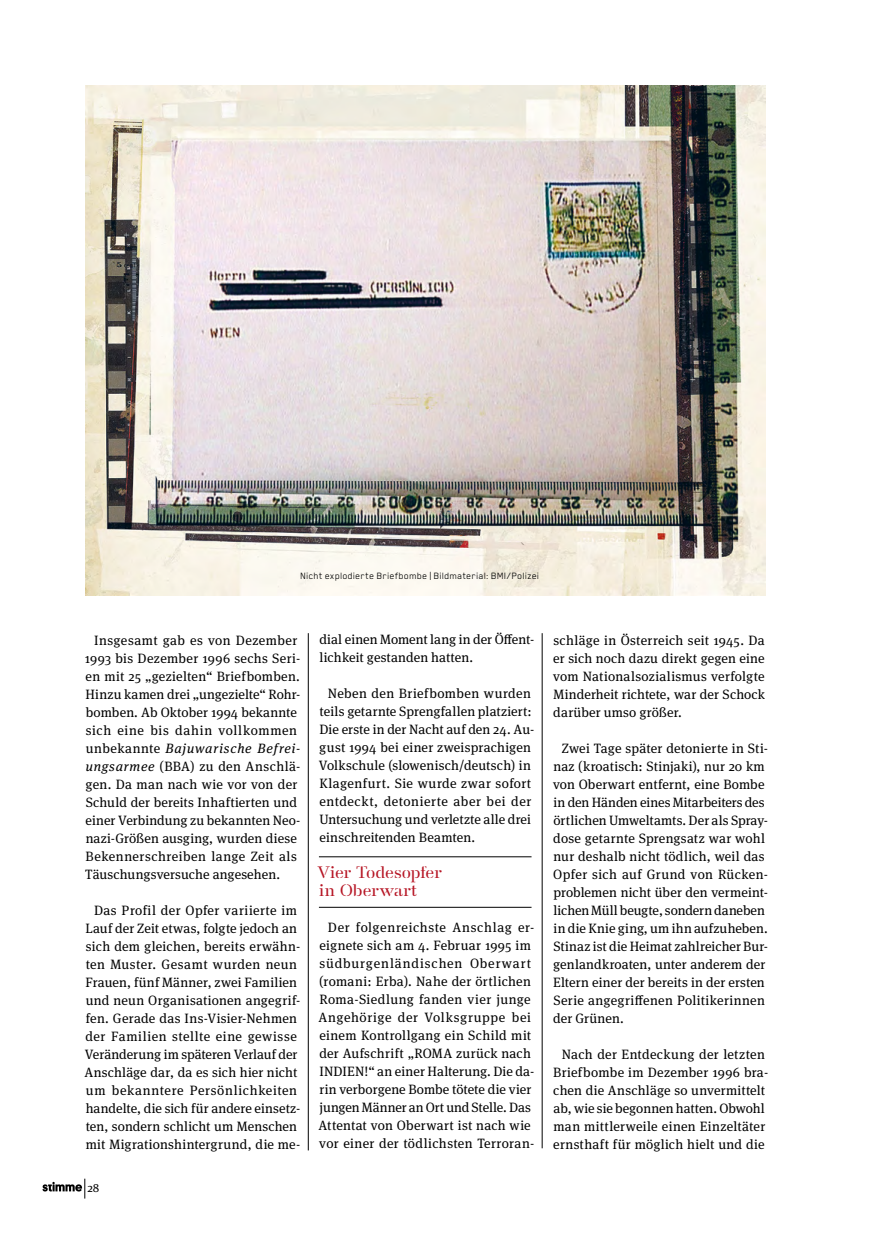
<style>
.page{position:relative;width:893px;height:1234px;background:#fff}
.page>*{position:absolute;margin:0;border:0;box-sizing:border-box;transform-origin:0 0}
.t1{font:500 16.5px/18px "A Danmark";letter-spacing:.005em;color:#b61524}
.t2{font:13.5px/18px "Meta Serif Pro";letter-spacing:.015em;color:#000}
.t3{font:12px "Meta Serif Pro";color:#000}
.t4{font:10.5px "Blender Pro";letter-spacing:.02em;color:#000}
.s1{font-style:italic}
</style>
<div class="page">
<svg style="left:42px;top:1178px;width:43px;height:20px"></svg>
<hr style="left:542px;top:633px;width:1px;height:514px;background:#000">
<hr style="left:308px;top:633px;width:1px;height:517px;background:#000">
<img style="left:85px;top:85px;width:680px;height:510px">
<hr style="left:319px;top:906px;width:212px;height:1px;background:#000">
<hr style="left:319px;top:856px;width:212px;height:1px;background:#000">
<p class="t4" style="left:300px;top:570px;width:240px">Nicht explodierte Briefbombe | Bildmaterial: BMI/Polizei</p>
<p class="t2" style="left:85px;top:630px;width:217px;text-indent:9px">Insgesamt gab es von Dezember 1993 bis Dezember 1996 sechs Seri&shy;en mit 25 „gezielten“ Briefbomben.<br>Hinzu kamen drei „ungezielte“ Rohr&shy;bomben. Ab Oktober 1994 bekannte sich eine bis dahin vollkommen unbekannte <span class="s1">Bajuwarische Befrei&shy;ungsarmee</span> (BBA) zu den Anschlä&shy;gen. Da man nach wie vor von der Schuld der bereits Inhaftierten und einer Verbindung zu bekannten Neo&shy;nazi-Größen ausging, wurden diese Bekennerschreiben lange Zeit als Täuschungsversuche angesehen.</p>
<p class="t2" style="left:84px;top:900px;width:217px;text-align:center">Das Profil der Opfer variierte im Lauf der Zeit etwas, folgte jedoch an sich dem gleichen, bereits erwähn&shy;ten Muster. Gesamt wurden neun Frauen, fünf Männer, zwei Familien und neun Organisationen angegrif&shy;fen. Gerade das Ins-Visier-Nehmen der Familien stellte eine gewisse Veränderung im späteren Verlauf der Anschläge dar, da es sich hier nicht um bekanntere Persönlichkeiten handelte, die sich für andere einsetz&shy;ten, sondern schlicht um Menschen mit Migrationshintergrund, die me-</p>
<p class="t3" style="left:88px;top:1178px;width:13px">28</p>
<p class="t2" style="left:319px;top:629px;width:216px">dial einen Moment lang in der Öffent&shy;lichkeit gestanden hatten.</p>
<p class="t2" style="left:319px;top:683px;width:217px;text-indent:9px">Neben den Briefbomben wurden teils getarnte Sprengfallen platziert:<br>Die erste in der Nacht auf den 24. Au&shy;gust 1994 bei einer zweisprachigen Volkschule (slowenisch/deutsch) in Klagenfurt. Sie wurde zwar sofort entdeckt, detonierte aber bei der Untersuchung und verletzte alle drei einschreitenden Beamten.</p>
<p class="t1" style="left:317px;top:863px;width:126px">Vier Todesopfer in Oberwart</p>
<p class="t2" style="left:318px;top:917px;width:217px;text-indent:10px">Der folgenreichste Anschlag er&shy;eignete sich am 4. Februar 1995 im südburgenländischen Oberwart (romani: Erba). Nahe der örtlichen Roma-Siedlung fanden vier junge Angehörige der Volksgruppe bei einem Kontrollgang ein Schild mit der Aufschrift „ROMA zurück nach INDIEN!“ an einer Halterung. Die da&shy;rin verborgene Bombe tötete die vier jungen Männer an Ort und Stelle. Das Attentat von Oberwart ist nach wie vor einer der tödlichsten Terroran-</p>
<p class="t2" style="left:553px;top:630px;width:213px;text-align:justify">schläge in Österreich seit 1945. Da er sich noch dazu direkt gegen eine vom Nationalsozialismus verfolgte Minderheit richtete, war der Schock darüber umso größer.</p>
<p class="t2" style="left:553px;top:738px;width:217px;text-indent:9px">Zwei Tage später detonierte in Sti&shy;naz (kroatisch: Stinjaki), nur 20 km von Oberwart entfernt, eine Bombe in den Händen eines Mitarbeiters des örtlichen Umweltamts. Der als Spray&shy;dose getarnte Sprengsatz war wohl nur deshalb nicht tödlich, weil das Opfer sich auf Grund von Rücken&shy;problemen nicht über den vermeint&shy;lichen Müll beugte, sondern daneben in die Knie ging, um ihn aufzuheben.<br>Stinaz ist die Heimat zahlreicher Bur&shy;genlandkroaten, unter anderem der Eltern einer der bereits in der ersten Serie angegriffenen Politikerinnen der Grünen.</p>
<p class="t2" style="left:553px;top:1044px;width:216px;text-align:center">Nach der Entdeckung der letzten Briefbombe im Dezember 1996 bra&shy;chen die Anschläge so unvermittelt ab, wie sie begonnen hatten. Obwohl man mittlerweile einen Einzeltäter ernsthaft für möglich hielt und die</p>
</div>
